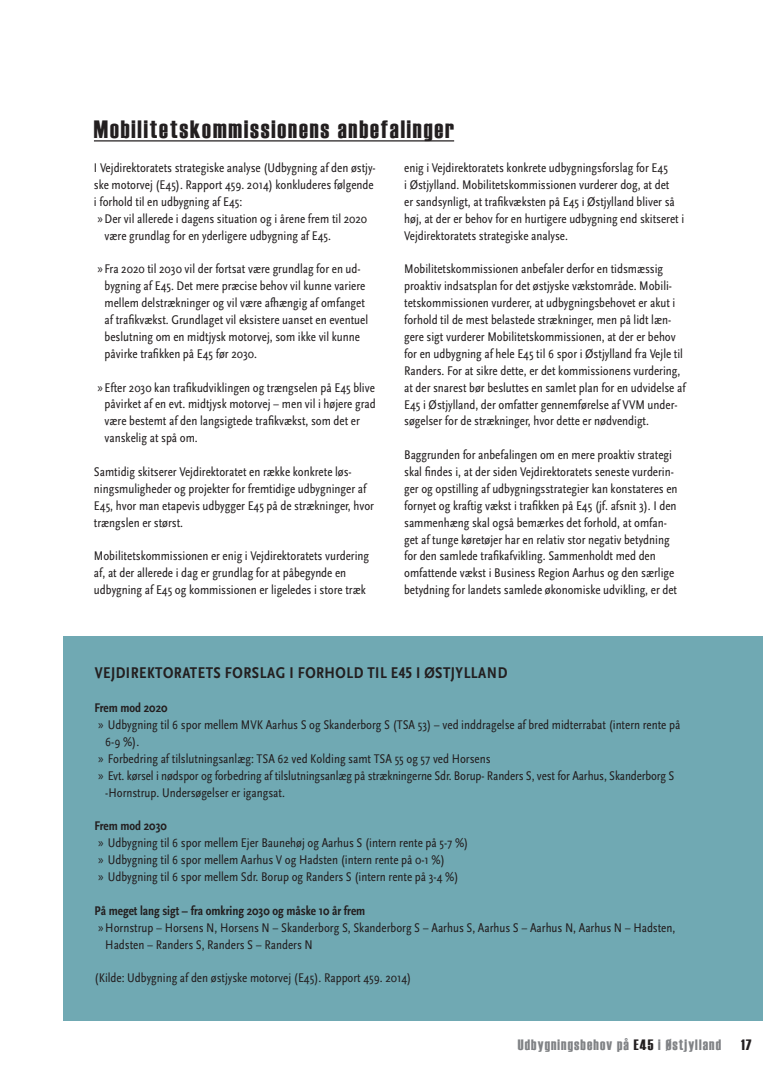
<style>
.page{position:relative;width:780px;height:1088px;background:#fff}
.page>*{position:absolute;margin:0;border:0;box-sizing:border-box;transform-origin:0 0}
.t1{font:25px "Haettenschweiler";letter-spacing:.075em;color:#231f20}
.t2{font:700 condensed 16.25px "Scala Sans OT";letter-spacing:.03em;color:#231f20}
.t3{font:15px "Haettenschweiler";letter-spacing:.075em;color:#808285}
.t4{font:15px "Haettenschweiler";color:#231f20}
.t5{font:condensed 13.12px/16.9px "Scala Sans OT";color:#231f20}
.t6{font:700 condensed 13.12px "Scala Sans OT";color:#231f20}
.s1{font-family:"Myriad Pro";font-stretch:normal}
.s2{font-weight:700}
.s3{color:#231f20}
</style>
<div class="page">
<hr style="left:94px;top:140px;width:360px;height:1px;background:#231f20">
<div style="left:63px;top:636px;width:699px;height:384px;background:#70a9b3"></div>
<h1 class="t1" style="left:94px;top:113px;width:362px">Mobilitetskommissionens anbefalinger</h1>
<p class="t5" style="left:94px;top:160px;width:283px">I Vejdirektoratets strategiske analyse (Udbygning af den østjy-</p>
<p class="t5" style="left:94px;top:176px;width:281px">ske motorvej (E45). Rapport 459. 2014) konkluderes følgende</p>
<p class="t5" style="left:94px;top:193px;width:150px">i forhold til en udbygning af E45:</p>
<p class="t5" style="left:97px;top:210px;width:271px"><span class="s1">»</span>Der vil allerede i dagens situation og i årene frem til 2020</p>
<p class="t5" style="left:105px;top:227px;width:228px">være grundlag for en yderligere udbygning af E45.</p>
<p class="t5" style="left:105px;top:261px;width:265px;text-indent:-7px"><span class="s1">»</span> Fra 2020 til 2030 vil der fortsat være grundlag for en ud&shy;bygning af E45. Det mere præcise behov vil kunne variere mellem delstrækninger og vil være afhængig af omfanget af trafikvækst. Grundlaget vil eksistere uanset en eventuel beslutning om en midtjysk motorvej, som ikke vil kunne påvirke trafikken på E45 før 2030.</p>
<p class="t5" style="left:105px;top:379px;width:273px;text-indent:-7px"><span class="s1">»</span> Efter 2030 kan trafikudviklingen og trængselen på E45 blive påvirket af en evt. midtjysk motorvej – men vil i højere grad være bestemt af den langsigtede trafikvækst, som det er vanskelig at spå om.</p>
<p class="t5" style="left:94px;top:463px;width:281px">Samtidig skitserer Vejdirektoratet en række konkrete løs&shy;ningsmuligheder og projekter for fremtidige udbygninger af E45, hvor man etapevis udbygger E45 på de strækninger, hvor trængslen er størst.</p>
<p class="t5" style="left:94px;top:548px;width:277px">Mobilitetskommissionen er enig i Vejdirektoratets vurdering af, at der allerede i dag er grundlag for at påbegynde en udbygning af E45 og kommissionen er ligeledes i store træk</p>
<p class="t5" style="left:404px;top:160px;width:281px">enig i Vejdirektoratets konkrete udbygningsforslag for E45<br>i Østjylland. Mobilitetskommissionen vurderer dog, at det<br>er sandsynligt, at trafikvæksten på E45 i Østjylland bliver så høj, at der er behov for en hurtigere udbygning end skitseret i Vejdirektoratets strategiske analyse.</p>
<p class="t5" style="left:404px;top:261px;width:283px">Mobilitetskommissionen anbefaler derfor en tidsmæssig proaktiv indsatsplan for det østjyske vækstområde. Mobili&shy;tetskommissionen vurderer, at udbygningsbehovet er akut i forhold til de mest belastede strækninger, men på lidt læn&shy;gere sigt vurderer Mobilitetskommissionen, at der er behov for en udbygning af hele E45 til 6 spor i Østjylland fra Vejle til Randers. For at sikre dette, er det kommissionens vurdering, at der snarest bør besluttes en samlet plan for en udvidelse af E45 i Østjylland, der omfatter gennemførelse af VVM under&shy;søgelser for de strækninger, hvor dette er nødvendigt.</p>
<p class="t5" style="left:404px;top:447px;width:275px">Baggrunden for anbefalingen om en mere proaktiv strategi skal findes i, at der siden Vejdirektoratets seneste vurderin&shy;ger og opstilling af udbygningsstrategier kan konstateres en fornyet og kraftig vækst i trafikken på E45 (jf. afsnit 3). I den sammenhæng skal også bemærkes det forhold, at omfan&shy;get af tunge køretøjer har en relativ stor negativ betydning for den samlede trafikafvikling. Sammenholdt med den omfattende vækst i Business Region Aarhus og den særlige betydning for landets samlede økonomiske udvikling, er det</p>
<p class="t2" style="left:95px;top:664px;width:414px">VEJDIREKTORATETS FORSLAG I FORHOLD TIL E45 I ØSTJYLLAND</p>
<p class="t6" style="left:95px;top:701px;width:74px">Frem mod 2020</p>
<p class="t5" style="left:98px;top:716px;width:583px"><span class="s1">»</span> Udbygning til 6 spor mellem MVK Aarhus S og Skanderborg S (TSA 53) – ved inddragelse af bred midterrabat (intern rente på</p>
<p class="t5" style="left:105px;top:733px;width:35px">6-9 %).</p>
<p class="t5" style="left:98px;top:750px;width:394px"><span class="s1">»</span> Forbedring af tilslutningsanlæg: TSA 62 ved Kolding samt TSA 55 og 57 ved Horsens</p>
<p class="t5" style="left:98px;top:767px;width:577px"><span class="s1">»</span> Evt. kørsel i nødspor og forbedring af tilslutningsanlæg på strækningerne Sdr. Borup- Randers S, vest for Aarhus, Skanderborg S</p>
<p class="t5" style="left:105px;top:784px;width:181px">-Hornstrup. Undersøgelser er igangsat.</p>
<p class="t5" style="left:95px;top:818px;width:375px"><span class="s2">Frem mod 2030<br></span><span class="s1">»</span> Udbygning til 6 spor mellem Ejer Baunehøj og Aarhus S (intern rente på 5-7 %) <span class="s1">»</span> Udbygning til 6 spor mellem Aarhus V og Hadsten (intern rente på 0-1 %)<br><span class="s1">»</span> Udbygning til 6 spor mellem Sdr. Borup og Randers S (intern rente på 3-4 %)</p>
<p class="t6" style="left:95px;top:903px;width:272px">På meget lang sigt – fra omkring 2030 og måske 10 år frem</p>
<p class="t5" style="left:98px;top:919px;width:578px"><span class="s1">»</span>Hornstrup – Horsens N, Horsens N – Skanderborg S, Skanderborg S – Aarhus S, Aarhus S – Aarhus N, Aarhus N – Hadsten,</p>
<p class="t5" style="left:105px;top:936px;width:209px">Hadsten – Randers S, Randers S – Randers N</p>
<p class="t5" style="left:95px;top:970px;width:318px">(Kilde: Udbygning af den østjyske motorvej (E45). Rapport 459. 2014)</p>
<p class="t3" style="left:518px;top:1034px;width:205px">Udbygningsbehov på <span class="s3">E45</span> i Østjylland</p>
<p class="t4" style="left:741px;top:1034px;width:12px">17</p>
</div>
